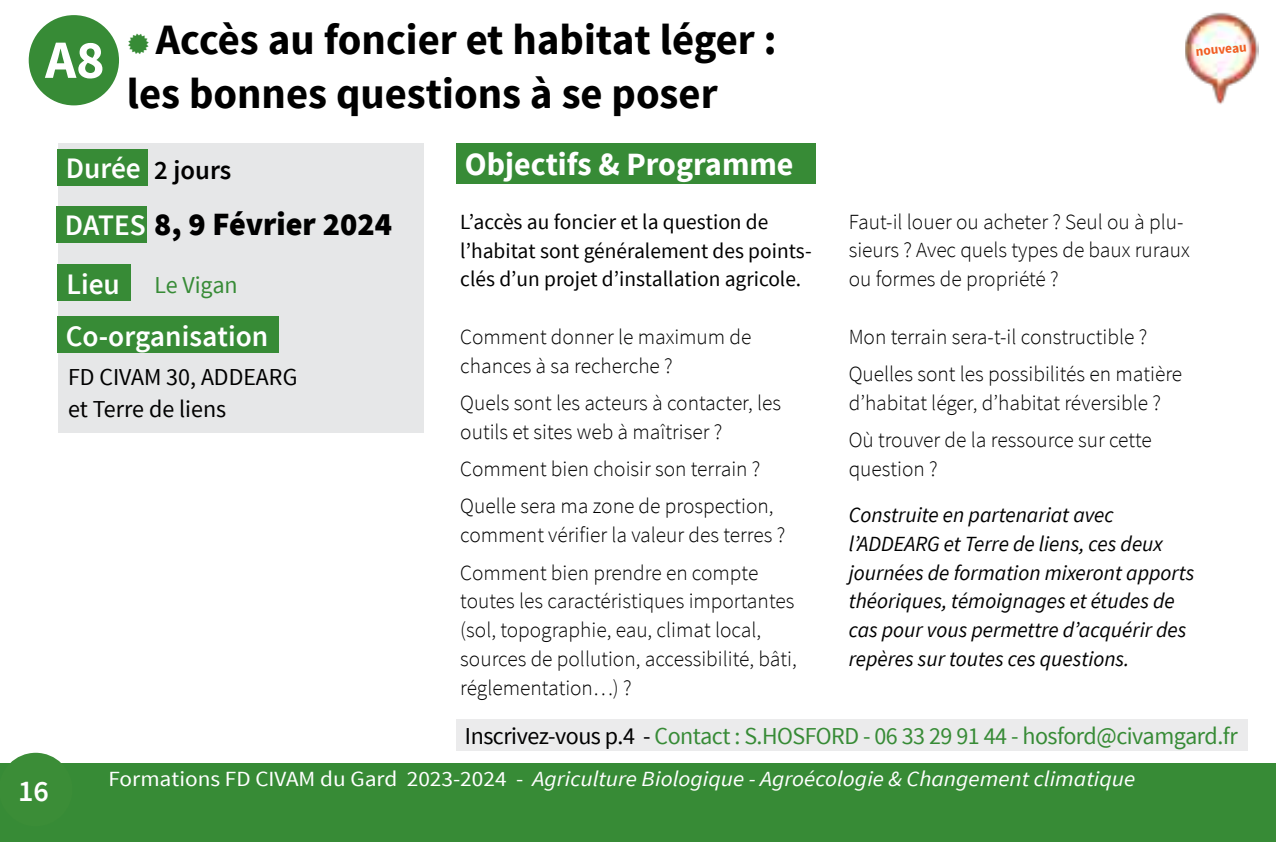
<style>
.page{position:relative;width:1276px;height:842px;background:#fff}
.page>*{position:absolute;margin:0;border:0;box-sizing:border-box;transform-origin:0 0}
.t1{font:700 43.2px/54px "Source Sans Pro";color:#000;text-align:center}
.t2{font:700 32.4px "Source Sans Pro";color:#fff}
.t3{font:900 32.4px "Source Sans Pro";color:#000}
.t4{font:600 30px "Source Sans Pro";color:#fff}
.t5{font:600 29.7px "Source Sans Pro";color:#fff}
.t6{font:600 27px "Source Sans Pro";color:#000}
.t7{font:24.3px "Source Sans Pro";letter-spacing:-.02em;color:#378b36}
.t8{font:24.3px/32.4px "Source Sans Pro";color:#000}
.t9{font:300 21.6px/28.8px "Source Sans Pro";color:#000}
.t10{font:italic 21.6px/28.8px "Source Sans Pro";color:#000}
.t11{font:21.6px/28.8px "Source Sans Pro";color:#000}
.t12{font:italic 21.6px "Source Sans Pro";color:#fff;scale:1.08 1}
.t13{font:700 13.5px "Source Sans Pro";color:#f15d22}
.s1{font-size:54px;color:#fff}
.s2{font-size:29.7px;color:#fff}
.s3{font-weight:600;font-size:29.7px;color:#fff}
.s4{color:#000}
.s5{font-style:normal}
</style>
<div class="page">
<div style="left:0;top:764px;width:1276px;height:78px;background:#378b36"></div>
<div style="left:0;top:753px;width:72px;height:73px;background:#3b8d37;border-radius:50%"></div>
<div style="left:29px;top:15px;width:90px;height:90px;background:#378b36;border-radius:50%"></div>
<div style="left:58px;top:143px;width:365px;height:290px;background:#e6e7e8"></div>
<div style="left:57px;top:149px;width:91px;height:37px;background:#378b36"></div>
<div style="left:58px;top:265px;width:73px;height:36px;background:#378b36"></div>
<div style="left:456px;top:719px;width:791px;height:31px;background:#ebebec"></div>
<div style="left:456px;top:143px;width:360px;height:41px;background:#378b36"></div>
<div style="left:56px;top:206px;width:91px;height:37px;background:#378b36"></div>
<img style="left:1185px;top:12px;width:73px;height:93px">
<div style="left:57px;top:317px;width:221px;height:36px;background:#378b36"></div>
<h1 class="t1" style="left:45px;top:14px;width:733px"><span class="s1">A8</span> Accès au foncier et habitat léger : les bonnes questions à se poser</h1>
<p class="t6" style="left:66px;top:153px;width:167px"><span class="s2">Durée</span> 2 jours</p>
<h2 class="t3" style="left:65px;top:203px;width:328px"><span class="s3">DATES</span> 8, 9 Février 2024</h2>
<p class="t7" style="left:66px;top:270px;width:173px"><span class="s3">Lieu</span> Le Vigan</p>
<h3 class="t5" style="left:66px;top:317px;width:204px">Co-organisation</h3>
<p class="t8" style="left:68px;top:361px;width:231px">FD CIVAM 30, ADDEARG et Terre de liens</p>
<h2 class="t2" style="left:465px;top:143px;width:330px">Objectifs &amp; Programme</h2>
<p class="t11" style="left:460px;top:208px;width:353px">L’accès au foncier et la question de l’habitat sont généralement des points&shy;clés d’un projet d’installation agricole.</p>
<p class="t9" style="left:460px;top:322px;width:293px">Comment donner le maximum de chances à sa recherche ?</p>
<p class="t9" style="left:460px;top:389px;width:322px">Quels sont les acteurs à contacter, les outils et sites web à maîtriser ?</p>
<p class="t9" style="left:460px;top:450px;width:315px;line-height:37.2px">Comment bien choisir son terrain ?<br>Quelle sera ma zone de prospection,</p>
<p class="t9" style="left:460px;top:517px;width:326px;line-height:37.2px">comment vérifier la valeur des terres ?<br>Comment bien prendre en compte</p>
<p class="t9" style="left:460px;top:587px;width:338px">toutes les caractéristiques importantes (sol, topographie, eau, climat local, sources de pollution, accessibilité, bâti, réglementation…) ?</p>
<p class="t13" style="left:1195px;top:43px;width:52px;rotate:-5deg">nouveau</p>
<p class="t9" style="left:848px;top:207px;width:342px">Faut-il louer ou acheter ? Seul ou à plu&shy;sieurs ? Avec quels types de baux ruraux ou formes de propriété ?</p>
<p class="t9" style="left:848px;top:318px;width:335px;line-height:37.2px">Mon terrain sera-t-il constructible ?<br>Quelles sont les possibilités en matière</p>
<p class="t9" style="left:848px;top:384px;width:314px;line-height:37.2px">d’habitat léger, d’habitat réversible ?<br>Où trouver de la ressource sur cette</p>
<p class="t9" style="left:848px;top:455px;width:90px">question ?</p>
<p class="t10" style="left:848px;top:500px;width:347px">Construite en partenariat avec l’ADDEARG et Terre de liens, ces deux journées de formation mixeront apports théoriques, témoignages et études de cas pour vous permettre d’acquérir des repères sur toutes ces questions.</p>
<h3 class="t4" style="left:18px;top:772px;width:32px">16</h3>
<h3 class="t4" style="left:25px;top:783px;width:32px">16</h3>
<p class="t7" style="left:465px;top:720px;width:774px"><span class="s4">Inscrivez-vous p.4 -</span> Contact : S.HOSFORD - 06 33 29 91 44 - hosford@civamgard.fr</p>
<p class="t12" style="left:109px;top:765px;width:952px"><span class="s5">Formations FD CIVAM du Gard 2023-2024 -</span> Agriculture Biologique - Agroécologie &amp; Changement climatique</p>
</div>
